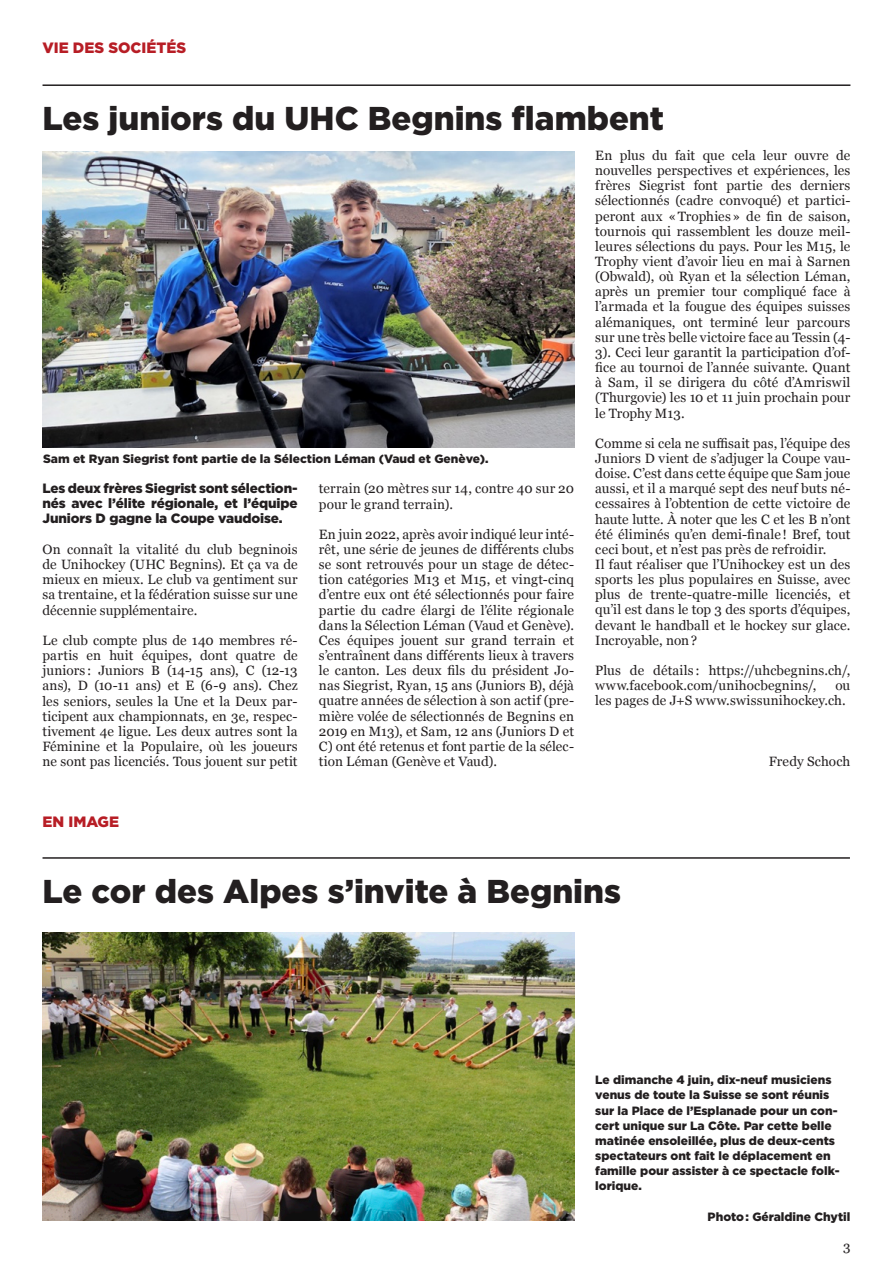
<style>
.page{position:relative;width:893px;height:1263px;background:#fff}
.page>*{position:absolute;margin:0;border:0;box-sizing:border-box;transform-origin:0 0}
.t1{font:900 33px "Gotham";color:#231f20}
.t2{font:900 15px "Gotham";color:#b71d25}
.t3{font:13.5px/15.1px "Georgia";letter-spacing:.01em;color:#231f20;text-align:justify}
.t4{font:900 13.5px/15px "Gotham";letter-spacing:-.01em;color:#231f20;text-align:justify}
.t5{font:900 12px/15.1px "Gotham";color:#231f20}
</style>
<div class="page">
<hr style="left:43px;top:84px;width:807px;height:2px;background:#231f20">
<hr style="left:43px;top:857px;width:807px;height:2px;background:#231f20">
<img style="left:43px;top:152px;width:531px;height:296px">
<img style="left:43px;top:933px;width:531px;height:288px">
<p class="t2" style="left:43px;top:39px;width:145px">VIE DES SOCIÉTÉS</p>
<h1 class="t1" style="left:43px;top:99px;width:623px">Les juniors du UHC Begnins flambent</h1>
<p class="t5" style="left:43px;top:451px;width:447px">Sam et Ryan Siegrist font partie de la Sélection Léman (Vaud et Genève).</p>
<p class="t4" style="left:43px;top:481px;width:257px">Les deux frères Siegrist sont sélection&shy;nés avec l’élite régionale, et l’équipe Juniors D gagne la Coupe vaudoise.</p>
<p class="t3" style="left:43px;top:542px;width:257px">On connaît la vitalité du club begninois de Unihockey (UHC Begnins). Et ça va de mieux en mieux. Le club va gentiment sur sa trentaine, et la fédération suisse sur une décennie supplémentaire.</p>
<p class="t3" style="left:43px;top:633px;width:257px">Le club compte plus de 140 membres ré&shy;partis en huit équipes, dont quatre de juniors : Juniors B (14-15 ans), C (12-13 ans), D (10-11 ans) et E (6-9 ans). Chez les seniors, seules la Une et la Deux par&shy;ticipent aux championnats, en 3e, respec&shy;tivement 4e ligue. Les deux autres sont la Féminine et la Populaire, où les joueurs ne sont pas licenciés. Tous jouent sur petit</p>
<p class="t2" style="left:43px;top:813px;width:78px">EN IMAGE</p>
<p class="t3" style="left:319px;top:481px;width:257px">terrain (20 mètres sur 14, contre 40 sur 20 pour le grand terrain).</p>
<p class="t3" style="left:319px;top:526px;width:257px">En juin 2022, après avoir indiqué leur inté&shy;rêt, une série de jeunes de différents clubs se sont retrouvés pour un stage de détec&shy;tion catégories M13 et M15, et vingt-cinq d’entre eux ont été sélectionnés pour faire partie du cadre élargi de l’élite régionale dans la Sélection Léman (Vaud et Genève).<br>Ces équipes jouent sur grand terrain et s’entraînent dans différents lieux à travers le canton. Les deux fils du président Jo&shy;nas Siegrist, Ryan, 15 ans (Juniors B), déjà quatre années de sélection à son actif (pre&shy;mière volée de sélectionnés de Begnins en 2019 en M13), et Sam, 12 ans (Juniors D et C) ont été retenus et font partie de la sélec&shy;tion Léman (Genève et Vaud).</p>
<p class="t3" style="left:595px;top:148px;width:257px">En plus du fait que cela leur ouvre de nouvelles perspectives et expériences, les frères Siegrist font partie des derniers sélectionnés (cadre convoqué) et partici&shy;peront aux «Trophies» de fin de saison, tournois qui rassemblent les douze meil&shy;leures sélections du pays. Pour les M15, le Trophy vient d’avoir lieu en mai à Sarnen (Obwald), où Ryan et la sélection Léman, après un premier tour compliqué face à l’armada et la fougue des équipes suisses alémaniques, ont terminé leur parcours sur une très belle victoire face au Tessin (4- 3). Ceci leur garantit la participation d’of&shy;fice au tournoi de l’année suivante. Quant à Sam, il se dirigera du côté d’Amriswil (Thurgovie) les 10 et 11 juin prochain pour le Trophy M13.</p>
<p class="t3" style="left:595px;top:435px;width:257px;text-align:left">Comme si cela ne suffisait pas, l’équipe des Juniors D vient de s’adjuger la Coupe vau&shy;doise. C’est dans cette équipe que Sam joue aussi, et il a marqué sept des neuf buts né&shy;cessaires à l’obtention de cette victoire de haute lutte. À noter que les C et les B n’ont été éliminés qu’en demi-finale ! Bref, tout ceci bout, et n’est pas près de refroidir.<br>Il faut réaliser que l’Unihockey est un des sports les plus populaires en Suisse, avec plus de trente-quatre-mille licenciés, et qu’il est dans le top 3 des sports d’équipes, devant le handball et le hockey sur glace.<br>Incroyable, non?</p>
<p class="t3" style="left:595px;top:663px;width:257px">Plus de détails : https://uhcbegnins.ch/, www.facebook.com/unihocbegnins/,</p>
<p class="t3" style="left:595px;top:678px;width:257px;text-indent:240px">ou les pages de J+S www.swissunihockey.ch.</p>
<p class="t3" style="left:769px;top:754px;width:83px">Fredy Schoch</p>
<h1 class="t1" style="left:43px;top:872px;width:580px">Le cor des Alpes s’invite à Begnins</h1>
<p class="t5" style="left:595px;top:1072px;width:246px">Le dimanche 4 juin, dix-neuf musiciens venus de toute la Suisse se sont réunis sur la Place de l’Esplanade pour un con&shy;cert unique sur La Côte. Par cette belle matinée ensoleillée, plus de deux-cents spectateurs ont fait le déplacement en famille pour assister à ce spectacle folk&shy;lorique.</p>
<p class="t5" style="left:708px;top:1208px;width:144px">Photo: Géraldine Chytil</p>
<p class="t3" style="left:843px;top:1239px;width:9px">3</p>
</div>
